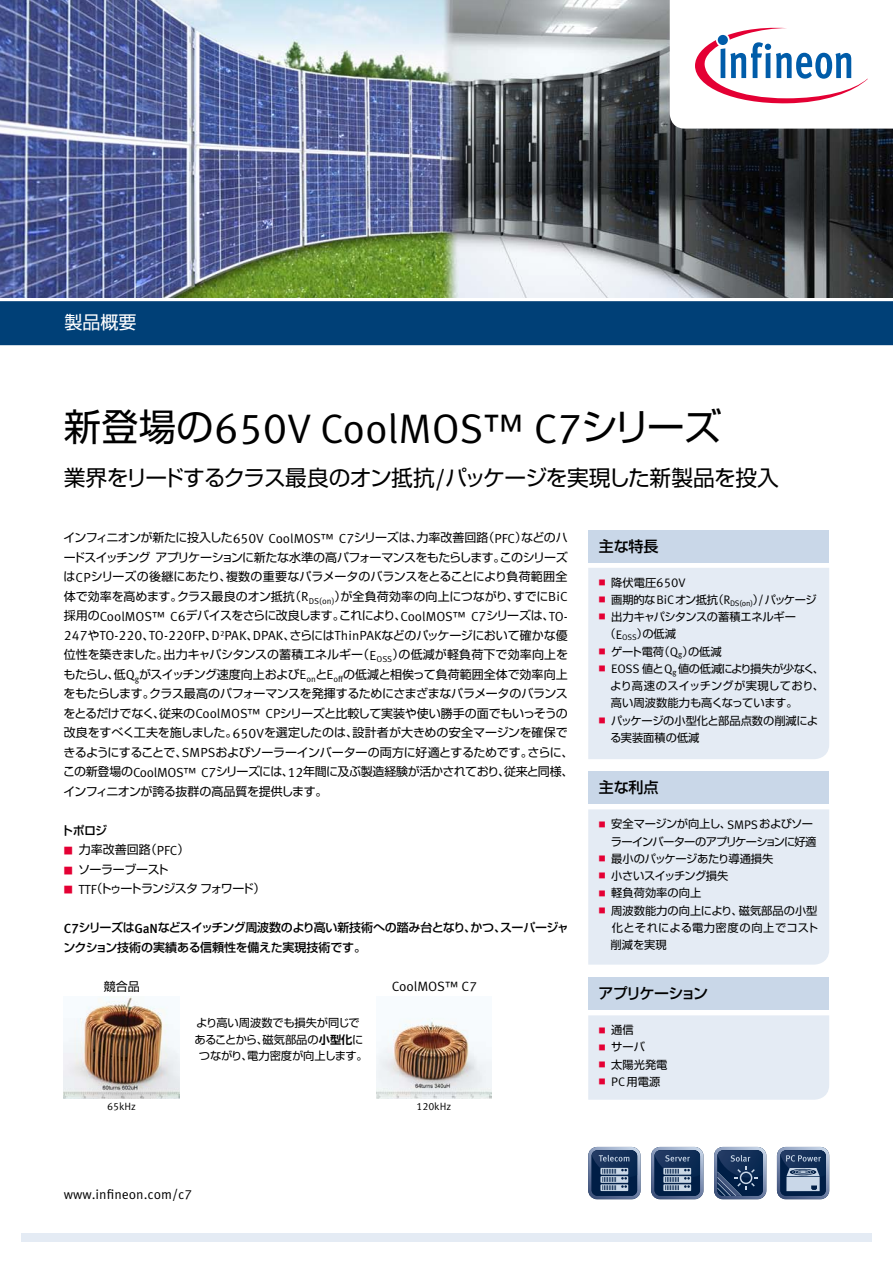
<style>
.page{position:relative;width:893px;height:1263px;background:#fff}
.page>*{position:absolute;margin:0;border:0;box-sizing:border-box;transform-origin:0 0}
.t1{font:41.25px "Infineon Meta";color:#000}
.t2{font:21.75px "Shin Go Pro";letter-spacing:-.03em;color:#000}
.t3{font:18px "Shin Go Pro";color:#fff}
.t4{font:500 15px "Shin Go Pro";letter-spacing:-.02em;color:#000}
.t5{font:500 15px "Shin Go Pro";letter-spacing:-.11em;color:#000}
.t6{font:13.5px "Infineon Meta";color:#000}
.t7{font:12px/19.5px "Shin Go Pro";letter-spacing:-.03em;color:#000}
.t8{font:500 12px/19.5px "Shin Go Pro";letter-spacing:-.03em;color:#000}
.t9{font:12px "Shin Go Pro";letter-spacing:-.075em;color:#000}
.t10{font:11.25px/17.2px "Shin Go Pro";letter-spacing:-.01em;color:#000}
.t11{font:11.25px/17.2px "Shin Go Pro";letter-spacing:-.065em;color:#000;text-align:right}
.t12{font:11.25px "Shin Go Pro";letter-spacing:-.045em;color:#000}
.t13{font:11.25px "Shin Go Pro";letter-spacing:-.04em;color:#000}
.t14{font:10.5px "Infineon Meta";color:#000}
.s1{font-family:"Shin Go Pro";font-size:37.5px}
.s2{font-size:43.05px}
.s3{font-family:"Infineon Meta";font-size:24px}
.s4{font-family:"Infineon Meta";font-size:13.8px}
.s5{font-family:"Infineon Meta";font-size:13.2px}
.s6{font-size:9px;color:#e40034}
.s7{font-family:"Shin Go Pro De";font-weight:700}
.s8{font-family:"Infineon Meta";font-size:12.9px}
.s9{font-family:"Infineon Meta";font-size:12.3px}
</style>
<div class="page">
<div style="left:21px;top:1233px;width:851px;height:9px;background:#e4ebf4"></div>
<img style="left:0;top:0;width:893px;height:298px">
<div style="left:0;top:301px;width:893px;height:44px;background:#004077"></div>
<svg style="left:670px;top:0;width:223px;height:129px"></svg>
<svg style="left:588px;top:1147px;width:52px;height:52px"></svg>
<svg style="left:651px;top:1147px;width:52px;height:52px"></svg>
<svg style="left:714px;top:1147px;width:52px;height:52px"></svg>
<svg style="left:777px;top:1147px;width:52px;height:52px"></svg>
<div style="left:588px;top:568px;width:241px;height:191px;background:#e4ebf4"></div>
<div style="left:588px;top:809px;width:241px;height:156px;background:#e4ebf4"></div>
<div style="left:588px;top:1015px;width:241px;height:85px;background:#e4ebf4"></div>
<div style="left:588px;top:530px;width:241px;height:32px;background:#c9d7e8"></div>
<div style="left:588px;top:771px;width:241px;height:33px;background:#c9d7e8"></div>
<div style="left:588px;top:977px;width:241px;height:33px;background:#c9d7e8"></div>
<img style="left:64px;top:997px;width:115px;height:101px">
<img style="left:376px;top:1018px;width:116px;height:80px">
<h3 class="t3" style="left:65px;top:307px;width:73px">製品概要</h3>
<h1 class="t1" style="left:64px;top:404px;width:659px"><span class="s1">新登場の</span><span class="s2">650</span>V CoolMOS™ C<span class="s2">7</span><span class="s1">シリーズ</span></h1>
<h2 class="t2" style="left:64px;top:460px;width:717px">業界をリードするクラス最良のオン抵抗<span class="s3">/</span>パッケージを実現した新製品を投入</h2>
<p class="t7" style="left:63px;top:526px;width:512px">インフィニオンが新たに投入した<span class="s4">650</span><span class="s5">V CoolMOS™ C</span><span class="s4">7</span>シリーズは、力率改善回路（<span class="s5">PFC</span>）などのハードスイッチングアプリケーションに新たな水準の高パフォーマンスをもたらします。このシリーズは<span class="s5">CP</span>シリーズの後継にあたり、複数の重要なパラメータのバランスをとることにより負荷範囲全体で効率を高めます。クラス最良のオン抵抗（<span class="s5">R</span><sub>DS(on)</sub>）が全負荷効率の向上につながり、すでに<span class="s5">BiC</span>採用の<span class="s5">CoolMOS™ C</span><span class="s4">6</span>デバイスをさらに改良します。これにより、<span class="s5">CoolMOS™ C</span><span class="s4">7</span>シリーズは、<span class="s5">TO-</span><span class="s4">247</span>や<span class="s5">TO-</span><span class="s4">220</span>、<span class="s5">TO-</span><span class="s4">220</span><span class="s5">FP</span>、<span class="s5">D</span><sup>2</sup><span class="s5">PAK</span>、<span class="s5">DPAK</span>、さらには<span class="s5">ThinPAK</span>などのパッケージにおいて確かな優位性を築きました。出力キャパシタンスの蓄積エネルギー（<span class="s5">E</span><sub>OSS</sub>）の低減が軽負荷下で効率向上をもたらし、低<span class="s5">Q</span><sub>g</sub>がスイッチング速度向上および<span class="s5">E</span><sub>on</sub>と<span class="s5">E</span><sub>off</sub>の低減と相俟って負荷範囲全体で効率向上をもたらします。クラス最高のパフォーマンスを発揮するためにさまざまなパラメータのバランスをとるだけでなく、従来の<span class="s5">CoolMOS™ CP</span>シリーズと比較して実装や使い勝手の面でもいっそうの改良をすべく工夫を施しました。<span class="s4">650</span><span class="s5">V</span>を選定したのは、設計者が大きめの安全マージンを確保できるようにすることで、<span class="s5">SMPS</span>およびソーラーインバーターの両方に好適とするためです。さらに、この新登場の<span class="s5">CoolMOS™ C</span><span class="s4">7</span>シリーズには、<span class="s4">12</span>年間に及ぶ製造経験が活かされており、従来と同様、インフィニオンが誇る抜群の高品質を提供します。</p>
<p class="t8" style="left:61px;top:819px;width:47px">トポロジ</p>
<p class="t7" style="left:64px;top:838px;width:127px"><span class="s6">■</span> 力率改善回路（<span class="s5">PFC</span>）</p>
<p class="t7" style="left:64px;top:858px;width:107px"><span class="s6">■</span> ソーラーブースト</p>
<p class="t9" style="left:64px;top:879px;width:203px"><span class="s6">■</span> <span class="s5">TT</span>（<span class="s5">F</span> トゥートランジスタフォワード）</p>
<p class="t8" style="left:63px;top:916px;width:507px"><span class="s5">C</span><span class="s4">7</span>シリーズは<span class="s5">GaN</span>などスイッチング周波数のより高い新技術への踏み台となり、かつ、スーパージャンクション技術の実績ある信頼性を備えた実現技術です。</p>
<p class="t7" style="left:104px;top:975px;width:37px">競合品</p>
<p class="t14" style="left:107px;top:1100px;width:30px">65kHz</p>
<p class="t10" style="left:194px;top:1013px;width:175px;line-height:16.5px;text-align:center">より高い周波数でも損失が同じであることから、磁気部品の<span class="s7">小型化</span>につながり、電力密度が向上します。</p>
<p class="t6" style="left:392px;top:978px;width:87px">CoolMOS™ C7</p>
<p class="t14" style="left:416px;top:1100px;width:36px">120kHz</p>
<p class="t6" style="left:64px;top:1186px;width:130px">www.infineon.com/c7</p>
<p class="t4" style="left:599px;top:534px;width:61px">主な特長</p>
<p class="t10" style="left:599px;top:572px;width:88px"><sup>■</sup> 降伏電圧<span class="s8">650</span><span class="s9">V</span></p>
<p class="t12" style="left:599px;top:590px;width:219px"><sup>■</sup> 画期的な<span class="s9">BiC</span>オン抵抗（<span class="s9">R</span><sub>DS(on)</sub>）<span class="s9">/</span>パッケージ</p>
<p class="t10" style="left:604px;top:607px;width:193px;text-indent:-6px"><sup>■</sup> 出力キャパシタンスの蓄積エネルギー（<span class="s9">E</span><sub>OSS</sub>）の低減</p>
<p class="t10" style="left:599px;top:641px;width:124px"><sup>■</sup> ゲート電荷（<span class="s9">Q</span><sub>g</sub>）の低減</p>
<p class="t10" style="left:610px;top:659px;width:215px;text-align:justify;text-indent:-11px"><sup>■</sup> <span class="s9">EOSS</span> 値と<span class="s9">Q</span><sub>g</sub> 値の低減により損失が少なく、より高速のスイッチングが実現しており、高い周波数能力も高くなっています。</p>
<p class="t10" style="left:610px;top:710px;width:210px;text-indent:-11px"><sup>■</sup> パッケージの小型化と部品点数の削減による実装面積の低減</p>
<p class="t4" style="left:599px;top:775px;width:61px">主な利点</p>
<p class="t11" style="left:599px;top:814px;width:219px"><sup>■</sup> 安全マージンが向上し、<span class="s9">SMPS</span>およびソーラーインバーターのアプリケーションに好適</p>
<p class="t10" style="left:599px;top:848px;width:176px"><sup>■</sup> 最小のパッケージあたり導通損失</p>
<p class="t13" style="left:599px;top:866px;width:131px"><sup>■</sup> 小さいスイッチング損失</p>
<p class="t10" style="left:599px;top:883px;width:104px"><sup>■</sup> 軽負荷効率の向上</p>
<p class="t10" style="left:611px;top:900px;width:209px;text-align:justify;text-indent:-12px"><sup>■</sup> 周波数能力の向上により、磁気部品の小型化とそれによる電力密度の向上でコスト削減を実現</p>
<p class="t5" style="left:599px;top:981px;width:111px">アプリケーション</p>
<p class="t10" style="left:599px;top:1020px;width:36px"><sup>■</sup> 通信</p>
<p class="t10" style="left:599px;top:1037px;width:48px"><sup>■</sup> サーバ</p>
<p class="t10" style="left:599px;top:1054px;width:70px"><sup>■</sup> 太陽光発電</p>
<p class="t10" style="left:599px;top:1072px;width:63px"><sup>■</sup> <span class="s9">PC</span>用電源</p>
</div>
